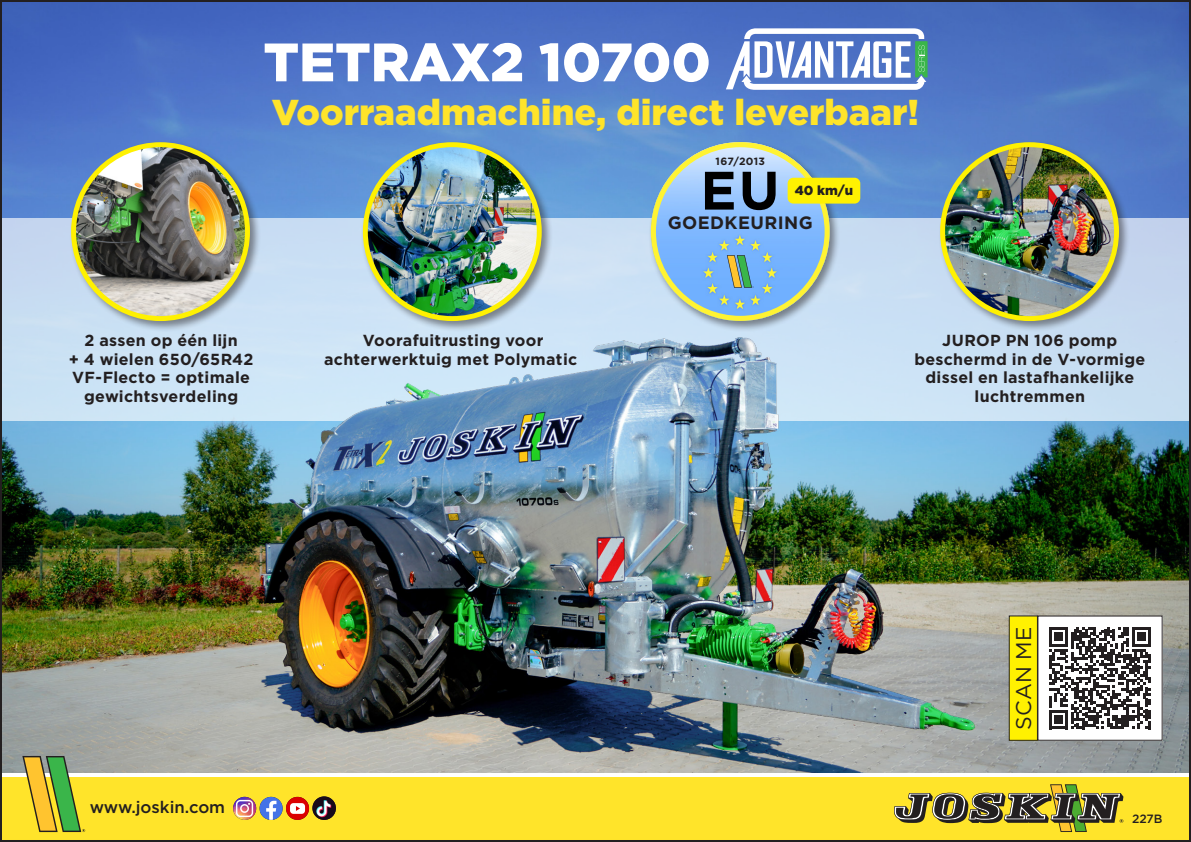
<style>
.page{position:relative;width:1191px;height:842px;background:#fff}
.page>*{position:absolute;margin:0;border:0;box-sizing:border-box;transform-origin:0 0}
.t1{font:900 54px "Gotham";color:#fff}
.t2{font:900 36px "Gotham";color:#ffe42a}
.Sous-titres{font:21.4px "Gotham";letter-spacing:.01em;color:#231f20}
.t3{font:700 17.8px "Gotham";letter-spacing:.02em;color:#231f20}
.t4{font:500 16.8px "Gotham";color:#231f20}
.points_forts{font:700 16px/18.8px "Gotham";letter-spacing:.02em;color:#231f20;text-align:center}
.t5{font:900 13.2px "Gotham";color:#231f20}
.t6{font:500 12px "Gotham";color:#231f20}
.t7{font:700 10.6px "Gotham";letter-spacing:.02em;color:#231f20}
</style>
<div class="page">
<img style="left:3px;top:3px;width:1185px;height:769px">
<div style="left:0;top:777px;width:1191px;height:65px;background:#ffe42a"></div>
<svg style="left:22px;top:756px;width:63px;height:76px"></svg>
<svg style="left:233px;top:797px;width:23px;height:23px"></svg>
<svg style="left:236px;top:800px;width:17px;height:17px"></svg>
<svg style="left:260px;top:797px;width:23px;height:23px"></svg>
<svg style="left:266px;top:801px;width:10px;height:19px"></svg>
<svg style="left:286px;top:797px;width:23px;height:23px"></svg>
<div style="left:290px;top:803px;width:15px;height:11px;background:#fff;border-radius:3px"></div>
<svg style="left:296px;top:806px;width:4px;height:5px"></svg>
<img style="left:312px;top:796px;width:24px;height:24px;border-radius:12px">
<svg style="left:894px;top:784px;width:229px;height:48px"></svg>
<p class="t1" style="left:263px;top:31px;width:449px">TETRAX2 10700</p>
<p class="t2" style="left:272px;top:92px;width:649px">Voorraadmachine, direct leverbaar!</p>
<p class="t7" style="left:715px;top:155px;width:51px">167/2013</p>
<p class="t5" style="left:794px;top:183px;width:60px">40 km/u</p>
<p class="t3" style="left:668px;top:213px;width:146px">GOEDKEURING</p>
<p class="points_forts" style="left:69px;top:330px;width:186px">2 assen op één lijn<br>+ 4 wielen 650/65R42<br>VF-Flecto = optimale gewichtsverdeling</p>
<p class="points_forts" style="left:914px;top:330px;width:232px">JUROP PN 106 pomp beschermd in de V-vormige dissel en lastafhankelijke luchtremmen</p>
<p class="points_forts" style="left:324px;top:330px;width:254px">Voorafuitrusting voor achterwerktuig met Polymatic</p>
<p class="t4" style="left:90px;top:798px;width:137px">www.joskin.com</p>
<p class="Sous-titres" style="left:1011px;top:730px;width:105px;rotate:-90deg">SCAN ME</p>
<p class="t6" style="left:1132px;top:812px;width:32px">227B</p>
</div>
